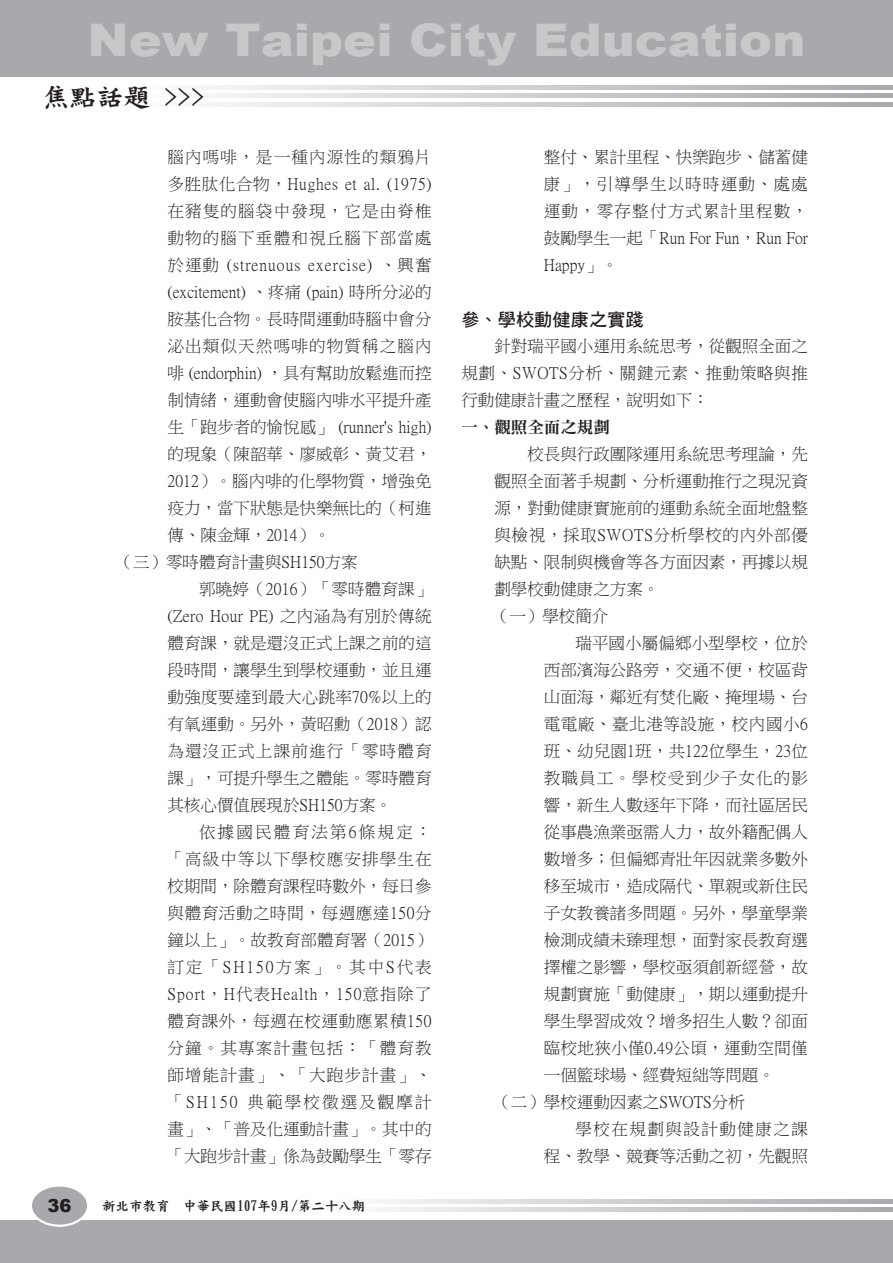
<style>
.page{position:relative;width:893px;height:1263px;background:#fff}
.page>*{position:absolute;margin:0;border:0;box-sizing:border-box;transform-origin:0 0}
.t1{font:900 45px "Arial";color:#c7c8ca;scale:1.1 1}
.t2{font:27px "DF Kai XB HK BF";color:#231f20}
.內文小標特黑12pt{font:18px "DF Hei Std W7";color:#231f20}
.t3{font:900 18px "Arial";color:#231f20}
.內文細明11pt首2{font:16.5px/27px "P Ming Li U";color:#231f20;text-align:justify}
.內文細明11pt首2退2{font:16.5px/27px "P Ming Li U";color:#231f20;text-align:justify}
.內文細明11pt首2-2{font:16.5px/27px "P Ming Li U";letter-spacing:.09em;color:#231f20;text-align:right}
.內文特明11pt一{font:16.5px "DF Ming Std W9";color:#231f20}
.t4{font:13.5px "DF Kai XB HK BF";color:#231f20}
</style>
<div class="page">
<div style="left:0;top:1220px;width:893px;height:43px;background:#a8a9ad"></div>
<div style="left:0;top:0;width:893px;height:77px;background:#a8a9ad"></div>
<svg style="left:209px;top:85px;width:684px;height:4px;background:#cdced0"></svg>
<svg style="left:209px;top:94px;width:684px;height:4px;background:#cdced0"></svg>
<svg style="left:209px;top:102px;width:684px;height:4px;background:#cdced0"></svg>
<div style="left:31px;top:1185px;width:57px;height:41px;background:#a8a9ad;border-radius:50%"></div>
<div style="left:30px;top:1184px;width:59px;height:43px;border:2px solid #fff;border-radius:50%"></div>
<svg style="left:380px;top:1199px;width:513px;height:4px;background:#cdced0"></svg>
<svg style="left:380px;top:1208px;width:513px;height:4px;background:#cdced0"></svg>
<h1 class="t1" style="left:88px;top:7px;width:654px">New Taipei City Education</h1>
<h2 class="t2" style="left:43px;top:83px;width:163px">焦點話題 &gt;&gt;&gt;</h2>
<p class="t3" style="left:48px;top:1192px;width:26px">36</p>
<p class="內文細明11pt首2" style="left:168px;top:144px;width:266px">腦內嗎啡，是一種內源性的類鴉片多胜肽化合物，Hughes et al. (1975)在豬隻的腦袋中發現，它是由脊椎動物的腦下垂體和視丘腦下部當處於運動 (strenuous exercise) 、興奮(excitement) 、疼痛 (pain) 時所分泌的胺基化合物。長時間運動時腦中會分泌出類似天然嗎啡的物質稱之腦內啡 (endorphin) ，具有幫助放鬆進而控制情緒，運動會使腦內啡水平提升產生「跑步者的愉悅感」 (runner's high)的現象（陳韶華、廖威彰、黃艾君，2012）。腦內啡的化學物質，增強免疫力，當下狀態是快樂無比的（柯進傳、陳金輝，2014）。</p>
<p class="內文細明11pt首2" style="left:117px;top:549px;width:243px">（三）零時體育計畫與SH150方案</p>
<p class="內文細明11pt首2" style="left:168px;top:576px;width:266px;text-indent:32px">郭曉婷（2016）「零時體育課」(Zero Hour PE) 之內涵為有別於傳統體育課，就是還沒正式上課之前的這段時間，讓學生到學校運動，並且運動強度要達到最大心跳率70%以上的有氧運動。另外，黃昭勳（2018）認為還沒正式上課前進行「零時體育課」，可提升學生之體能。零時體育其核心價值展現於SH150方案。</p>
<p class="內文細明11pt首2" style="left:168px;top:819px;width:266px;text-indent:32px">依據國民體育法第6條規定：「高級中等以下學校應安排學生在校期間，除體育課程時數外，每日參與體育活動之時間，每週應達150分鐘以上」。故教育部體育署（2015）訂定「SH150方案」。其中S代表Sport，H代表Health，150意指除了體育課外，每週在校運動應累積150分鐘。其專案計畫包括：「體育教師增能計畫」、「大跑步計畫」、「SH150 典範學校徵選及觀摩計畫」、「普及化運動計畫」。其中的「大跑步計畫」係為鼓勵學生「零存</p>
<p class="t4" style="left:102px;top:1199px;width:265px">新北市教育　中華民國107年9月/第二十八期</p>
<p class="內文細明11pt首2" style="left:544px;top:144px;width:266px">整付、累計里程、快樂跑步、儲蓄健康」，引導學生以時時運動、處處運動，零存整付方式累計里程數，鼓勵學生一起「Run For Fun，Run For Happy」。</p>
<p class="內文小標特黑12pt" style="left:461px;top:310px;width:184px">參、學校動健康之實踐</p>
<p class="內文細明11pt首2" style="left:461px;top:333px;width:348px;text-indent:33px">針對瑞平國小運用系統思考，從觀照全面之規劃、SWOTS分析、關鍵元素、推動策略與推行動健康計畫之歷程，說明如下：</p>
<p class="內文特明11pt一" style="left:461px;top:418px;width:150px">一、觀照全面之規劃</p>
<p class="內文細明11pt首2退2" style="left:494px;top:441px;width:315px;text-indent:33px">校長與行政團隊運用系統思考理論，先觀照全面著手規劃、分析運動推行之現況資源，對動健康實施前的運動系統全面地盤整與檢視，採取SWOTS分析學校的內外部優缺點、限制與機會等各方面因素，再據以規劃學校動健康之方案。</p>
<p class="內文細明11pt首2" style="left:493px;top:603px;width:117px">（一）學校簡介</p>
<p class="內文細明11pt首2" style="left:544px;top:630px;width:266px;text-indent:32px">瑞平國小屬偏鄉小型學校，位於西部濱海公路旁，交通不便，校區背山面海，鄰近有焚化廠、掩埋場、台電電廠、臺北港等設施，校內國小6班、幼兒園1班，共122位學生，23位教職員工。學校受到少子女化的影響，新生人數逐年下降，而社區居民從事農漁業亟需人力，故外籍配偶人數增多；但偏鄉青壯年因就業多數外移至城市，造成隔代、單親或新住民子女教養諸多問題。另外，學童學業檢測成績未臻理想，面對家長教育選擇權之影響，學校亟須創新經營，故規劃實施「動健康」，期以運動提升學生學習成效？增多招生人數？卻面臨校地狹小僅0.49公頃，運動空間僅一個籃球場、經費短絀等問題。</p>
<p class="內文細明11pt首2" style="left:494px;top:1089px;width:252px">（二）學校運動因素之SWOTS分析</p>
<p class="內文細明11pt首2-2" style="left:544px;top:1116px;width:266px">學校在規劃與設計動健康之課<br>程、教學、競賽等活動之初，先觀照</p>
</div>
